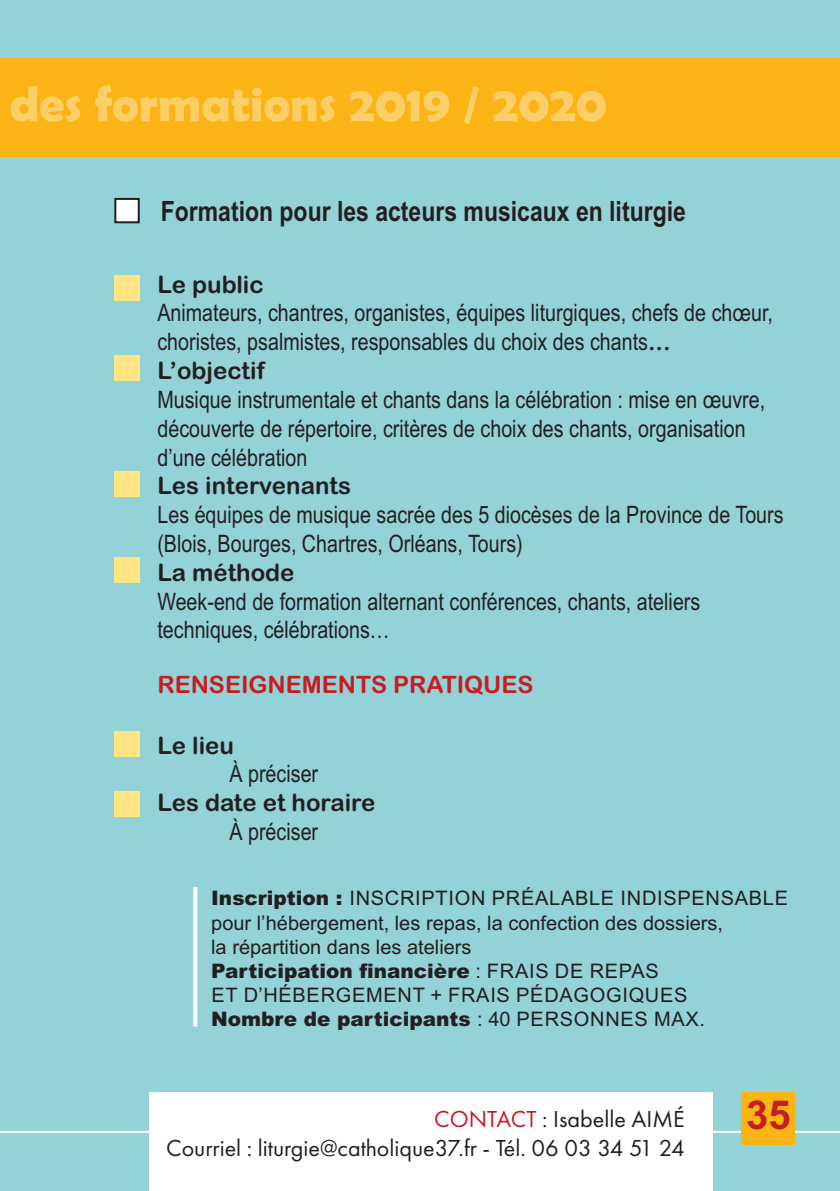
<style>
.page{position:relative;width:840px;height:1191px;background:#fff}
.page>*{position:absolute;margin:0;border:0;box-sizing:border-box;transform-origin:0 0}
.t1{font:700 50px "Berlin Sans FB Demi";color:rgb(255 255 255/.35)}
.t2{font:700 40px "Arial";color:#c71c22}
.t3{font:700 28px "Arial Narrow";color:#231f20}
.t4{font:24px/28.8px "Arial Narrow";color:#231f20}
.t5{font:24px/28.8px "Futura PT";color:#231f20;text-align:right}
.t6{font:24px "Arial Rounded MT Bold";color:#231f20}
.t7{font:24px "Arial Rounded MT Bold";color:#c71c22}
.t8{font:20px/24px "Arial";letter-spacing:.035em;color:#231f20}
.s1{font-family:"Arial Rounded MT Bold"}
.s2{font-weight:900}
.s3{color:#c71c22}
</style>
<div class="page">
<div style="left:0;top:0;width:839px;height:1191px;background:#93d2d7"></div>
<hr style="left:0;top:1130px;width:839px;height:2px;background:#fff">
<div style="left:0;top:58px;width:839px;height:98px;background:#fbb416"></div>
<div style="left:741px;top:1092px;width:53px;height:52px;background:#fbb416"></div>
<div style="left:149px;top:1092px;width:564px;height:99px;background:#fff"></div>
<div style="left:116px;top:200px;width:22px;height:21px;background:#fff"></div>
<div style="left:114px;top:198px;width:26px;height:25px;border:2px solid #231f20"></div>
<svg style="left:193px;top:887px;width:4px;height:139px"></svg>
<div style="left:114px;top:275px;width:26px;height:26px;background:#ffe483"></div>
<div style="left:114px;top:355px;width:26px;height:25px;background:#ffe483"></div>
<div style="left:114px;top:791px;width:26px;height:26px;background:#ffe483"></div>
<div style="left:114px;top:731px;width:26px;height:25px;background:#ffe483"></div>
<div style="left:114px;top:557px;width:26px;height:26px;background:#ffe483"></div>
<div style="left:114px;top:471px;width:26px;height:26px;background:#ffe483"></div>
<h1 class="t1" style="left:10px;top:75px;width:598px">des formations 2019 / 2020</h1>
<p class="t3" style="left:161px;top:195px;width:526px">Formation pour les acteurs musicaux en liturgie</p>
<p class="t6" style="left:157px;top:270px;width:108px">Le public</p>
<p class="t4" style="left:157px;top:299px;width:616px">Animateurs, chantres, organistes, équipes liturgiques, chefs de chœur, choristes, psalmistes, responsables du choix des chants<span class="s1">...</span></p>
<p class="t6" style="left:157px;top:357px;width:109px">L’objectif</p>
<p class="t4" style="left:157px;top:385px;width:609px">Musique instrumentale et chants dans la célébration : mise en œuvre, découverte de répertoire, critères de choix des chants, organisation d’une célébration</p>
<p class="t6" style="left:157px;top:472px;width:195px">Les intervenants</p>
<p class="t4" style="left:157px;top:500px;width:627px">Les équipes de musique sacrée des 5 diocèses de la Province de Tours (Blois, Bourges, Chartres, Orléans, Tours)</p>
<p class="t6" style="left:157px;top:558px;width:138px">La méthode</p>
<p class="t4" style="left:157px;top:587px;width:544px">Week-end de formation alternant conférences, chants, ateliers techniques, célébrations…</p>
<p class="t7" style="left:157px;top:671px;width:377px">RENSEIGNEMENTS PRATIQUES</p>
<p class="t6" style="left:157px;top:731px;width:78px">Le lieu</p>
<p class="t4" style="left:229px;top:759px;width:90px">À préciser</p>
<p class="t6" style="left:157px;top:789px;width:219px">Les date et horaire</p>
<p class="t4" style="left:229px;top:817px;width:90px">À préciser</p>
<p class="t8" style="left:211px;top:886px;width:578px"><span class="s2">Inscription :</span> INsCRIPTION PRéALABLE INdIsPENsABLE pour l’hébergement, les repas, la confection des dossiers,<br>la répartition dans les ateliers<br><span class="s2">Participation financière</span> : fRAIs dE REPAs<br>ET d’héBERGEmENT + fRAIs PédAGOGIquEs<br><span class="s2">Nombre de participants</span> : 40 PERsONNEs mAx.</p>
<p class="t5" style="left:166px;top:1106px;width:520px"><span class="s3">CONTACT</span> : Isabelle AIMÉ<br>Courriel : liturgie@catholique37.fr - Tél. 06 03 34 51 24</p>
<h2 class="t2" style="left:745px;top:1091px;width:46px">35</h2>
</div>
